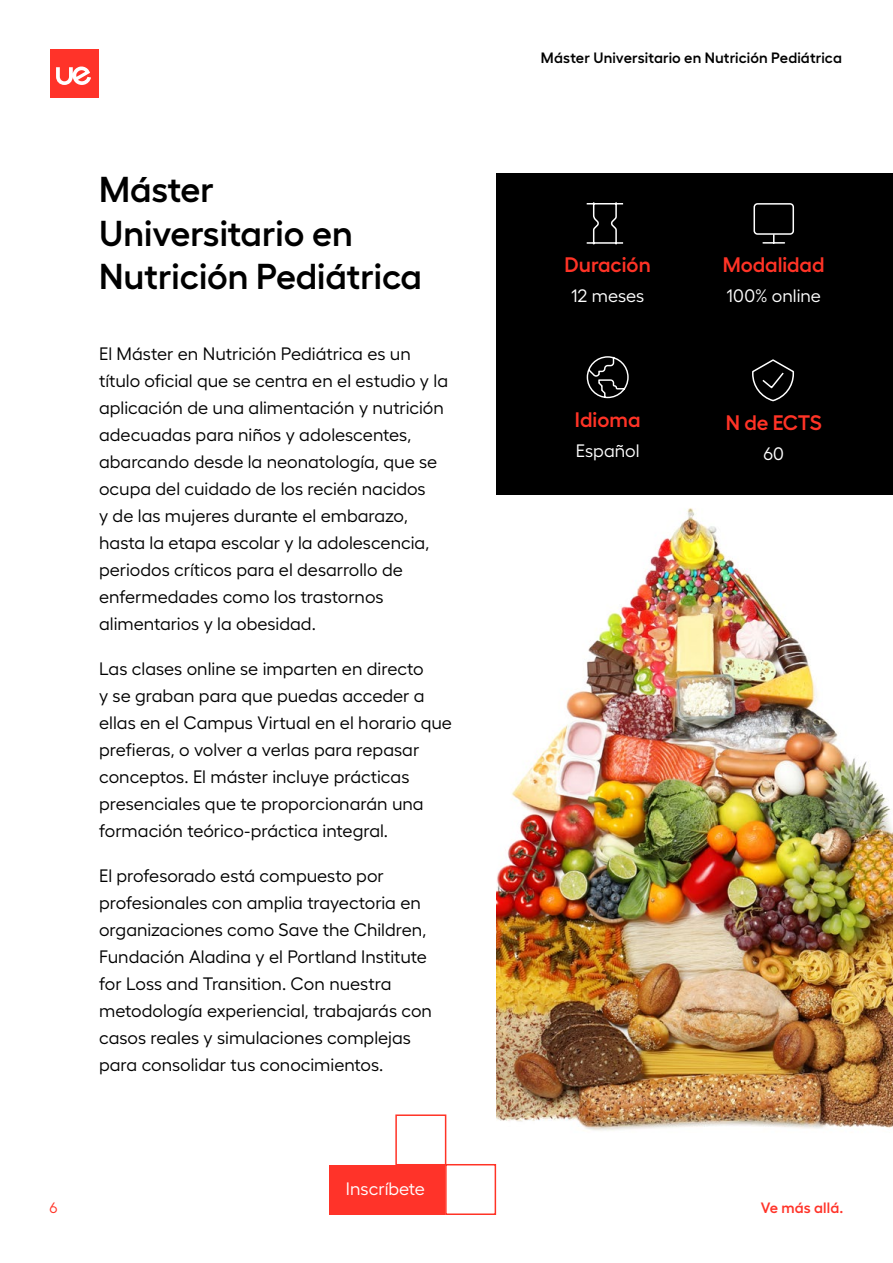
<style>
.page{position:relative;width:893px;height:1263px;background:#fff}
.page>*{position:absolute;margin:0;border:0;box-sizing:border-box;transform-origin:0 0}
.t1{font:600 36px/43.2px "Hellix";color:#000}
.t2{font:600 21px "Hellix";color:#ff3326}
.t3{font:18px/27px "Hellix";color:#000}
.t4{font:18px "Hellix";color:#fff}
.t5{font:600 15px "Hellix";letter-spacing:.005em;color:#000}
.t6{font:600 15px "Hellix";letter-spacing:.01em;color:#ff3329}
.t7{font:15px "Hellix";color:#ff3326}
</style>
<div class="page">
<div style="left:50px;top:50px;width:48px;height:48px;background:#ff3329"></div>
<svg style="left:56px;top:66px;width:35px;height:19px"></svg>
<img style="left:496px;top:508px;width:397px;height:623px">
<svg style="left:395px;top:1114px;width:102px;height:101px"></svg>
<div style="left:330px;top:1165px;width:115px;height:50px;background:#ff3329"></div>
<div style="left:496px;top:174px;width:397px;height:321px;background:#000"></div>
<div style="left:753px;top:203px;width:41px;height:32px;border:2px solid #fff;border-radius:3px"></div>
<hr style="left:763px;top:242px;width:21px;height:2px;background:#fff">
<svg style="left:752px;top:359px;width:43px;height:43px"></svg>
<svg style="left:587px;top:356px;width:42px;height:42px"></svg>
<svg style="left:586px;top:202px;width:38px;height:43px"></svg>
<h1 class="t1" style="left:99px;top:164px;width:324px">Máster<br>Universitario en<br>Nutrición Pediátrica</h1>
<p class="t3" style="left:99px;top:338px;width:350px">El Máster en Nutrición Pediátrica es un título oficial que se centra en el estudio y la aplicación de una alimentación y nutrición adecuadas para niños y adolescentes, abarcando desde la neonatología, que se ocupa del cuidado de los recién nacidos<br>y de las mujeres durante el embarazo, hasta la etapa escolar y la adolescencia, periodos críticos para el desarrollo de enfermedades como los trastornos alimentarios y la obesidad.</p>
<p class="t3" style="left:99px;top:653px;width:354px">Las clases online se imparten en directo<br>y se graban para que puedas acceder a ellas en el Campus Virtual en el horario que prefieras, o volver a verlas para repasar conceptos. El máster incluye prácticas presenciales que te proporcionarán una formación teórico-práctica integral.</p>
<p class="t3" style="left:99px;top:860px;width:334px">El profesorado está compuesto por profesionales con amplia trayectoria en organizaciones como Save the Children, Fundación Aladina y el Portland Institute for Loss and Transition. Con nuestra metodología experiencial, trabajarás con casos reales y simulaciones complejas para consolidar tus conocimientos.</p>
<p class="t4" style="left:346px;top:1175px;width:80px">Inscríbete</p>
<p class="t5" style="left:541px;top:46px;width:303px">Máster Universitario en Nutrición Pediátrica</p>
<p class="t2" style="left:564px;top:249px;width:88px">Duración</p>
<p class="t2" style="left:723px;top:249px;width:103px">Modalidad</p>
<p class="t4" style="left:571px;top:282px;width:75px">12 meses</p>
<p class="t4" style="left:726px;top:282px;width:96px">100% online</p>
<p class="t2" style="left:575px;top:403px;width:67px">Idioma</p>
<p class="t2" style="left:726px;top:406px;width:98px">N de ECTS</p>
<p class="t4" style="left:576px;top:437px;width:65px">Español</p>
<p class="t4" style="left:763px;top:440px;width:22px">60</p>
<p class="t7" style="left:50px;top:1197px;width:9px">6</p>
<p class="t6" style="left:761px;top:1196px;width:84px">Ve más allá.</p>
</div>
